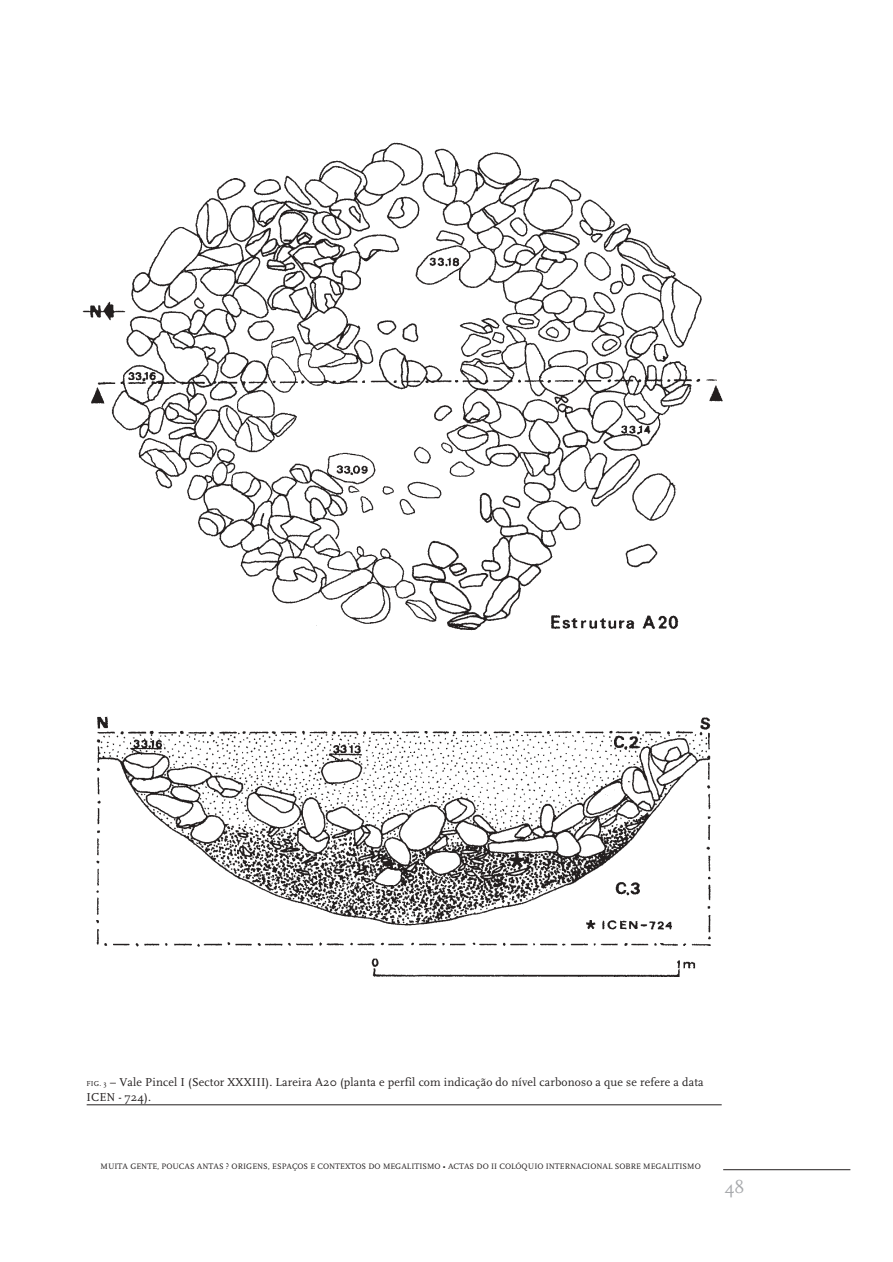
<style>
.page{position:relative;width:893px;height:1262px;background:#fff}
.page>*{position:absolute;margin:0;border:0;box-sizing:border-box;transform-origin:0 0}
.t1{font:18px "FF Scala";color:#a7a9ac}
.t2{font:12px/15px "FF Scala";letter-spacing:.01em;color:#231f1f}
.t3{font:8.25px "FF Scala";color:#231f1f}
.s1{font-size:7.5px}
</style>
<div class="page">
<hr style="left:723px;top:1169px;width:127px;height:1px;background:#231f1f">
<img style="left:82px;top:142px;width:641px;height:835px">
<hr style="left:87px;top:1104px;width:634px;height:1px;background:#231f1f">
<p class="t2" style="left:87px;top:1075px;width:618px"><span class="s1">FIG. 3</span> – Vale Pincel I (Sector XXXIII). Lareira A20 (planta e perfil com indicação do nível carbonoso a que se refere a data<br>ICEN - 724).</p>
<p class="t3" style="left:101px;top:1163px;width:601px">MUITA GENTE, POUCAS ANTAS ? ORIGENS, ESPAÇOS E CONTEXTOS DO MEGALITISMO • ACTAS DO II COLÓQUIO INTERNACIONAL SOBRE MEGALITISMO</p>
<h1 class="t1" style="left:724px;top:1179px;width:21px">48</h1>
</div>
